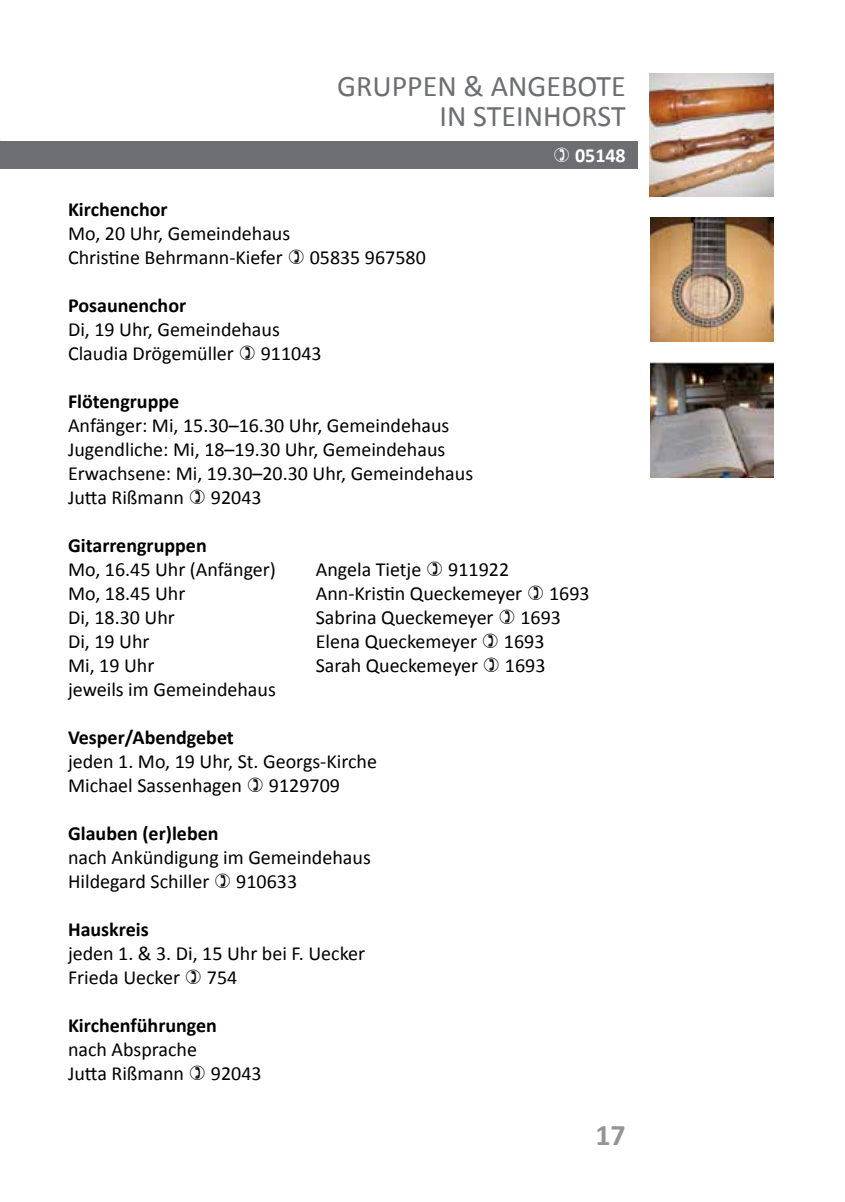
<style>
.page{position:relative;width:845px;height:1202px;background:#fff}
.page>*{position:absolute;margin:0;border:0;box-sizing:border-box;transform-origin:0 0}
.t1{font:30px/30px "Calibri";color:#6d6e71;text-align:right}
.t2{font:700 30px "Calibri";color:#939598}
.t3{font:20px/24px "Calibri";color:#000}
.t4{font:700 20px "Calibri";color:#000}
.t5{font:700 20px "Calibri";color:#fff}
</style>
<div class="page">
<div style="left:0;top:141px;width:638px;height:27px;background:#6d6e71"></div>
<img style="left:650px;top:74px;width:124px;height:122px">
<img style="left:650px;top:218px;width:124px;height:123px">
<img style="left:650px;top:363px;width:124px;height:115px">
<p class="t4" style="left:68px;top:196px;width:101px">Kirchenchor</p>
<p class="t3" style="left:68px;top:221px;width:224px">Mo, 20 Uhr, Gemeindehaus<br>Christine Behrmann-Kiefer</p>
<h1 class="t1" style="left:337px;top:71px;width:290px">GRUPPEN &amp; ANGEBOTE<br>IN STEINHORST</h1>
<p class="t5" style="left:575px;top:142px;width:52px">05148</p>
<p class="t3" style="left:310px;top:245px;width:118px">05835 967580</p>
<p class="t4" style="left:68px;top:292px;width:120px">Posaunenchor</p>
<p class="t3" style="left:68px;top:317px;width:213px">Di, 19 Uhr, Gemeindehaus<br>Claudia Drögemüller</p>
<p class="t3" style="left:261px;top:341px;width:62px">911043</p>
<p class="t4" style="left:68px;top:388px;width:113px">Flötengruppe</p>
<p class="t3" style="left:68px;top:413px;width:407px">Anfänger: Mi, 15.30–16.30 Uhr, Gemeindehaus Jugendliche: Mi, 18–19.30 Uhr, Gemeindehaus Erwachsene: Mi, 19.30–20.30 Uhr, Gemeindehaus Jutta Rißmann</p>
<p class="t3" style="left:211px;top:485px;width:52px">92043</p>
<p class="t4" style="left:68px;top:532px;width:140px">Gitarrengruppen</p>
<p class="t3" style="left:68px;top:557px;width:209px">Mo, 16.45 Uhr (Anfänger)</p>
<p class="t3" style="left:316px;top:557px;width:107px">Angela Tietje</p>
<p class="t3" style="left:448px;top:557px;width:62px">911922</p>
<p class="t3" style="left:68px;top:581px;width:119px">Mo, 18.45 Uhr</p>
<p class="t3" style="left:316px;top:581px;width:208px">Ann-Kristin Queckemeyer</p>
<p class="t3" style="left:549px;top:581px;width:42px">1693</p>
<p class="t3" style="left:68px;top:605px;width:108px">Di, 18.30 Uhr</p>
<p class="t3" style="left:316px;top:605px;width:179px">Sabrina Queckemeyer</p>
<p class="t3" style="left:520px;top:605px;width:42px">1693</p>
<p class="t3" style="left:68px;top:629px;width:83px">Di, 19 Uhr</p>
<p class="t3" style="left:316px;top:629px;width:163px">Elena Queckemeyer</p>
<p class="t3" style="left:504px;top:629px;width:42px">1693</p>
<p class="t3" style="left:68px;top:653px;width:88px">Mi, 19 Uhr</p>
<p class="t3" style="left:316px;top:653px;width:164px">Sarah Queckemeyer</p>
<p class="t3" style="left:505px;top:653px;width:42px">1693</p>
<p class="t3" style="left:68px;top:677px;width:209px">jeweils im Gemeindehaus</p>
<p class="t4" style="left:68px;top:724px;width:167px">Vesper/Abendgebet</p>
<p class="t3" style="left:68px;top:749px;width:310px">jeden 1. Mo, 19 Uhr, St. Georgs-Kirche<br>Michael Sassenhagen</p>
<p class="t3" style="left:269px;top:773px;width:72px">9129709</p>
<p class="t4" style="left:68px;top:820px;width:152px">Glauben (er)leben</p>
<p class="t3" style="left:68px;top:845px;width:304px">nach Ankündigung im Gemeindehaus<br>Hildegard Schiller</p>
<p class="t3" style="left:236px;top:869px;width:62px">910633</p>
<p class="t4" style="left:68px;top:916px;width:82px">Hauskreis</p>
<p class="t3" style="left:68px;top:941px;width:298px">jeden 1. &amp; 3. Di, 15 Uhr bei F. Uecker<br>Frieda Uecker</p>
<p class="t3" style="left:207px;top:965px;width:32px">754</p>
<p class="t4" style="left:68px;top:1012px;width:150px">Kirchenführungen</p>
<p class="t3" style="left:68px;top:1037px;width:130px">nach Absprache<br>Jutta Rißmann</p>
<p class="t3" style="left:211px;top:1061px;width:52px">92043</p>
<h1 class="t2" style="left:595px;top:1116px;width:32px">17</h1>
</div>
